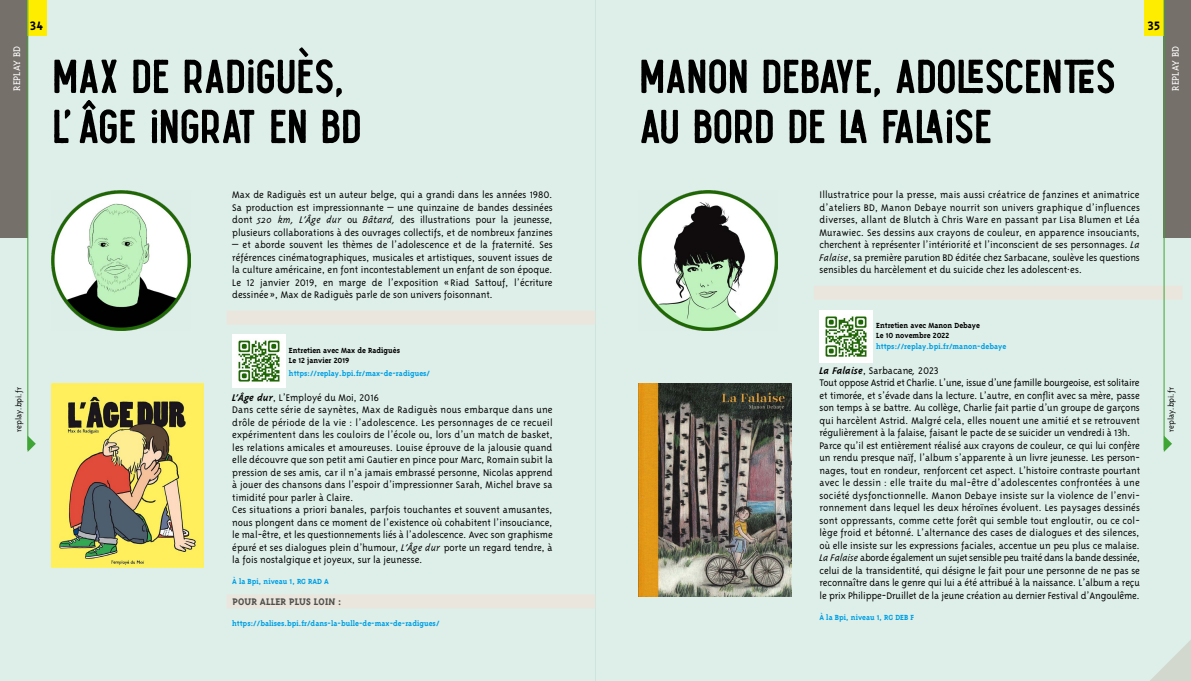
<style>
.page{position:relative;width:1191px;height:681px;background:#fff}
.page>*{position:absolute;margin:0;border:0;box-sizing:border-box;transform-origin:0 0}
.t1{font:60px/50px "Humblest Clean";letter-spacing:-.03em;color:#000}
.t2{font:700 14px "Triplex";color:#000}
.t3{font:14px "Triplex Bold SC600";color:#000}
.t4{font:300 11px/12.5px "Triplex";color:#000;text-align:justify}
.t5{font:700 11px "Triplex Serif";letter-spacing:.015em;color:#504f4b}
.t6{font:300 11px "Triplex Serif";letter-spacing:.015em;color:#fff}
.t7{font:300 9px "Triplex";color:#000}
.t8{font:700 8.5px "Triplex Serif";color:#009fe3}
.t9{font:700 8.5px "Triplex Serif";color:#000}
.s1{font-style:italic}
.s2{font-weight:700;font-style:italic}
</style>
<div class="page">
<div style="left:595px;top:0;width:596px;height:680px;background:#deefe9"></div>
<div style="left:0;top:0;width:595px;height:680px;background:#deefe9"></div>
<div style="left:227px;top:310px;width:368px;height:14px;background:#eae6de"></div>
<div style="left:227px;top:594px;width:368px;height:14px;background:#eae6de"></div>
<div style="left:814px;top:285px;width:368px;height:14px;background:#eae6de"></div>
<div style="left:1163px;top:0;width:28px;height:237px;background:#75706a"></div>
<div style="left:0;top:0;width:27px;height:237px;background:#75706a"></div>
<div style="left:1144px;top:0;width:19px;height:35px;background:#ffed00"></div>
<div style="left:28px;top:0;width:19px;height:35px;background:#ffed00"></div>
<svg style="left:28px;top:435px;width:8px;height:17px"></svg>
<hr style="left:27px;top:0;width:1px;height:450px;background:#3fa535">
<svg style="left:1151px;top:640px;width:40px;height:40px"></svg>
<img style="left:638px;top:190px;width:140px;height:140px">
<img style="left:51px;top:190px;width:140px;height:140px">
<svg style="left:299px;top:47px;width:9px;height:10px"></svg>
<img style="left:638px;top:383px;width:153px;height:213px">
<img style="left:232px;top:334px;width:53px;height:53px">
<img style="left:819px;top:310px;width:53px;height:52px">
<img style="left:51px;top:383px;width:153px;height:183px">
<svg style="left:82px;top:100px;width:14px;height:10px"></svg>
<svg style="left:1163px;top:435px;width:9px;height:17px"></svg>
<hr style="left:1163px;top:0;width:1px;height:450px;background:#3fa535">
<p class="t2" style="left:30px;top:18px;width:15px">34</p>
<p class="t2" style="left:1147px;top:18px;width:14px">35</p>
<p class="t3" style="left:1149px;top:18px;width:14px">35</p>
<p class="t6" style="left:11px;top:91px;width:46px;rotate:-90deg">REPLAY BD</p>
<p class="t6" style="left:1169px;top:91px;width:46px;rotate:-90deg">REPLAY BD</p>
<p class="t1" style="left:52px;top:51px;width:294px">max de radigues,</p>
<p class="t1" style="left:52px;top:101px;width:312px">l’age ingrat en bd</p>
<p class="t1" style="left:638px;top:51px;width:480px">manon debaye, adolescentes au bord de la falaise</p>
<p class="t7" style="left:14px;top:432px;width:46px;rotate:-90deg">replay.bpi.fr</p>
<p class="t4" style="left:232px;top:188px;width:322px">Max de Radiguès est un auteur belge, qui a grandi dans les années 1980.<br>Sa production est impressionnante – une quinzaine de bandes dessinées dont <span class="s1">520 km, L’Âge dur</span> ou <span class="s1">Bâtard,</span> des illustrations pour la jeunesse, plusieurs collaborations à des ouvrages collectifs, et de nombreux fanzines</p>
<p class="t4" style="left:232px;top:238px;width:322px">– et aborde souvent les thèmes de l’adolescence et de la fraternité. Ses références cinématographiques, musicales et artistiques, souvent issues de la culture américaine, en font incontestablement un enfant de son époque.<br>Le 12 janvier 2019, en marge de l’exposition « Riad Sattouf, l’écriture dessinée », Max de Radiguès parle de son univers foisonnant.</p>
<p class="t9" style="left:289px;top:345px;width:113px">Entretien avec Max de Radiguès</p>
<p class="t9" style="left:289px;top:355px;width:62px">Le 12 janvier 2019</p>
<p class="t8" style="left:289px;top:368px;width:143px">https://replay.bpi.fr/max-de-radigues/</p>
<p class="t4" style="left:232px;top:390px;width:148px"><span class="s2">L’Âge dur</span>, L’Employé du Moi, 2016</p>
<p class="t4" style="left:232px;top:403px;width:322px">Dans cette série de saynètes, Max de Radiguès nous embarque dans une drôle de période de la vie : l’adolescence. Les personnages de ce recueil expérimentent dans les couloirs de l’école ou, lors d’un match de basket, les relations amicales et amoureuses. Louise éprouve de la jalousie quand elle découvre que son petit ami Gautier en pince pour Marc, Romain subit la pression de ses amis, car il n’a jamais embrassé personne, Nicolas apprend à jouer des chansons dans l’espoir d’impressionner Sarah, Michel brave sa timidité pour parler à Claire.</p>
<p class="t4" style="left:232px;top:503px;width:322px">Ces situations a priori banales, parfois touchantes et souvent amusantes, nous plongent dans ce moment de l’existence où cohabitent l’insouciance, le mal-être, et les questionnements liés à l’adolescence. Avec son graphisme épuré et ses dialogues plein d’humour, <span class="s1">L’Âge dur</span> porte un regard tendre, à la fois nostalgique et joyeux, sur la jeunesse.</p>
<p class="t8" style="left:232px;top:576px;width:98px">À la Bpi, niveau 1, RG RAD A</p>
<p class="t5" style="left:232px;top:595px;width:111px">POUR ALLER PLUS LOIN :</p>
<p class="t8" style="left:232px;top:618px;width:209px">https://balises.bpi.fr/dans-la-bulle-de-max-de-radigues/</p>
<p class="t4" style="left:819px;top:188px;width:322px">Illustratrice pour la presse, mais aussi créatrice de fanzines et animatrice d’ateliers BD, Manon Debaye nourrit son univers graphique d’influences diverses, allant de Blutch à Chris Ware en passant par Lisa Blumen et Léa Murawiec. Ses dessins aux crayons de couleur, en apparence insouciants, cherchent à représenter l’intériorité et l’inconscient de ses personnages. <span class="s1">La Falaise</span>, sa première parution BD éditée chez Sarbacane, soulève les questions sensibles du harcèlement et du suicide chez les adolescent.es.</p>
<p class="t9" style="left:876px;top:320px;width:105px">Entretien avec Manon Debaye</p>
<p class="t9" style="left:876px;top:330px;width:75px">Le 10 novembre 2022</p>
<p class="t8" style="left:876px;top:341px;width:131px">https://replay.bpi.fr/manon-debaye</p>
<p class="t4" style="left:819px;top:363px;width:121px"><span class="s2">La Falaise</span>, Sarbacane<span class="s1">,</span> 2023</p>
<p class="t4" style="left:819px;top:376px;width:322px">Tout oppose Astrid et Charlie. L’une, issue d’une famille bourgeoise, est solitaire et timorée, et s’évade dans la lecture. L’autre, en conflit avec sa mère, passe son temps à se battre. Au collège, Charlie fait partie d’un groupe de garçons qui harcèlent Astrid. Malgré cela, elles nouent une amitié et se retrouvent régulièrement à la falaise, faisant le pacte de se suicider un vendredi à 13h.</p>
<p class="t4" style="left:819px;top:438px;width:322px">Parce qu’il est entièrement réalisé aux crayons de couleur, ce qui lui confère un rendu presque naïf, l’album s’apparente à un livre jeunesse. Les person&shy;nages, tout en rondeur, renforcent cet aspect. L’histoire contraste pourtant avec le dessin : elle traite du mal-être d’adolescentes confrontées à une société dysfonctionnelle. Manon Debaye insiste sur la violence de l’envi&shy;ronnement dans lequel les deux héroïnes évoluent. Les paysages dessinés sont oppressants, comme cette forêt qui semble tout engloutir, ou ce col&shy;lège froid et bétonné. L’alternance des cases de dialogues et des silences, où elle insiste sur les expressions faciales, accentue un peu plus ce malaise.<br><span class="s1">La Falaise</span> aborde également un sujet sensible peu traité dans la bande dessinée, celui de la transidentité, qui désigne le fait pour une personne de ne pas se reconnaître dans le genre qui lui a été attribué à la naissance. L’album a reçu le prix Philippe-Druillet de la jeune création au dernier Festival d’Angoulême.</p>
<p class="t8" style="left:819px;top:612px;width:96px">À la Bpi, niveau 1, RG DEB F</p>
<p class="t7" style="left:1166px;top:432px;width:46px;rotate:-90deg">replay.bpi.fr</p>
</div>
